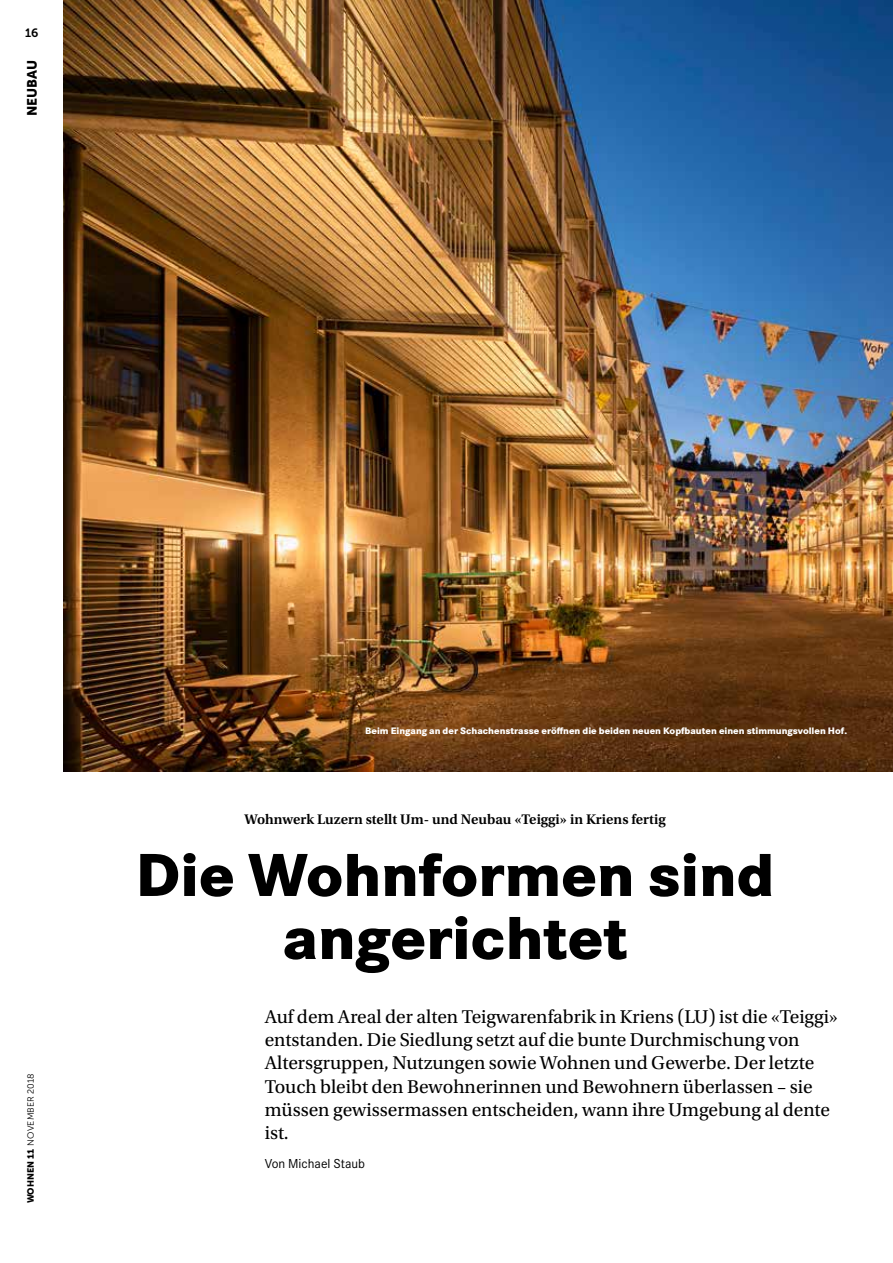
<style>
.page{position:relative;width:893px;height:1263px;background:#fff}
.page>*{position:absolute;margin:0;border:0;box-sizing:border-box;transform-origin:0 0}
.t1{font:800 63px/63px "Corporate S";color:#000;text-align:center}
.t2{font:19.5px/23.2px "Utopia Std";color:#000}
.t3{font:600 14.7px "Utopia Std";color:#000}
.t4{font:13.5px "Corporate S";color:#000}
.t5{font:13.5px "Museo Sans 900";color:#000}
.t6{font:12px "Museo Slab 700";color:#000}
.t7{font:800 9.75px "Corporate S";color:#fff}
.t8{font:9px "Museo Sans 300";letter-spacing:.01em;color:#000}
.s1{font-family:"Museo Sans 900"}
</style>
<div class="page">
<img style="left:63px;top:0;width:830px;height:771px">
<p class="t6" style="left:25px;top:26px;width:15px">16</p>
<p class="t5" style="left:25px;top:116px;width:58px;rotate:-90deg">NEUBAU</p>
<p class="t8" style="left:26px;top:1203px;width:132px;rotate:-90deg"><span class="s1">WOHNEN 11</span> NOVEMBER 2018</p>
<p class="t7" style="left:365px;top:725px;width:483px">Beim Eingang an der Schachenstrasse eröffnen die beiden neuen Kopfbauten einen stimmungsvollen Hof.</p>
<p class="t3" style="left:244px;top:811px;width:423px">Wohnwerk Luzern stellt Um- und Neubau «Teiggi» in Kriens fertig</p>
<h1 class="t1" style="left:135px;top:845px;width:641px">Die Wohnformen sind angerichtet</h1>
<p class="t2" style="left:265px;top:1005px;width:574px">Auf dem Areal der alten Teigwarenfabrik in Kriens (LU) ist die «Teiggi» entstanden. Die Siedlung setzt auf die bunte Durchmischung von Altersgruppen, Nutzungen sowie Wohnen und Gewerbe. Der letzte Touch bleibt den Bewohnerinnen und Bewohnern überlassen – sie müssen gewissermassen entscheiden, wann ihre Umgebung al dente ist.</p>
<p class="t4" style="left:265px;top:1156px;width:102px">Von Michael Staub</p>
</div>
